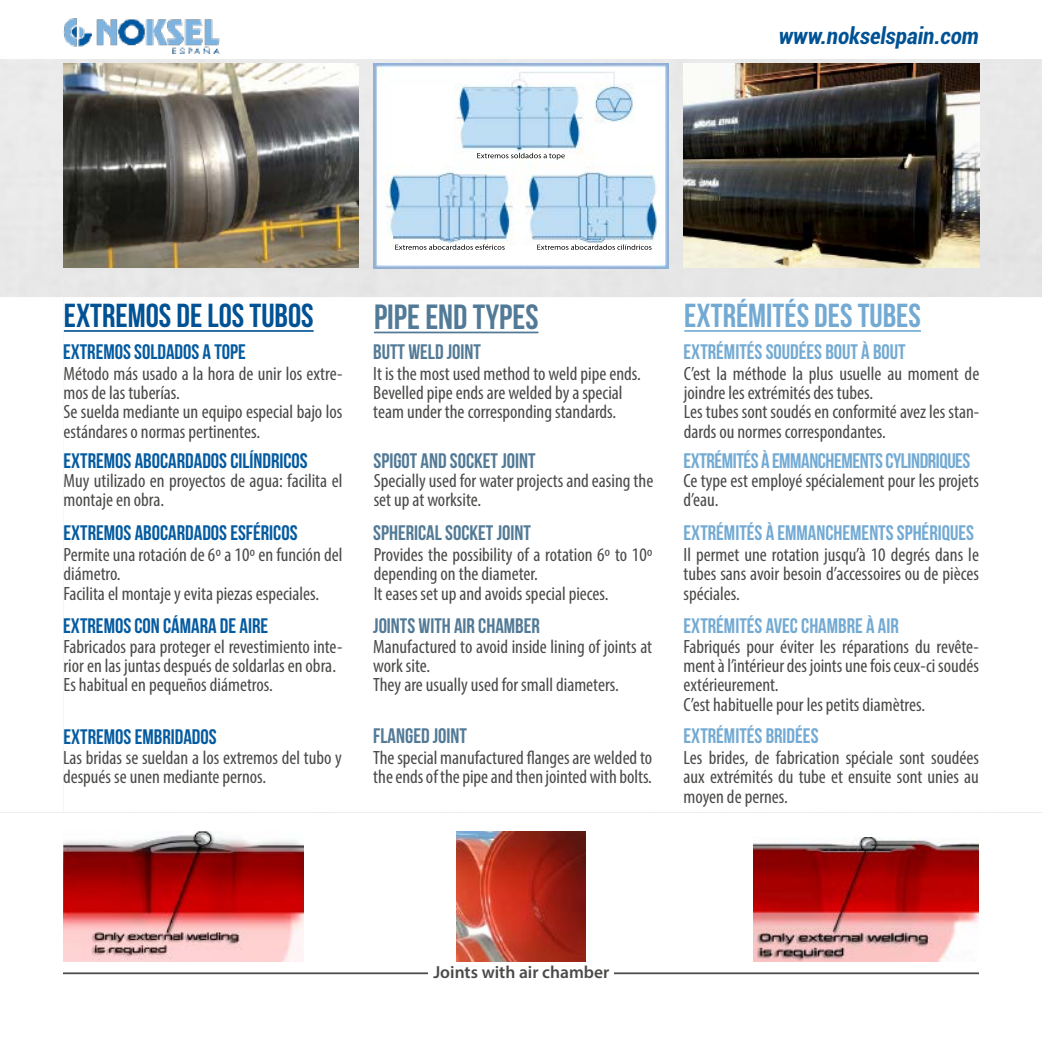
<style>
.page{position:relative;width:1042px;height:1042px;background:#fff}
.page>*{position:absolute;margin:0;border:0;box-sizing:border-box;transform-origin:0 0}
.t1{font:35px "Bebas Neue";color:#527a96}
.t2{font:33.25px "Bebas Neue";color:#005294}
.t3{font:33.25px "Bebas Neue";color:#73aad3}
.t4{font:italic 700 condensed 22.75px "Roboto";color:#005294}
.t5{font:21px "Bebas Neue";color:#055ba0}
.t6{font:21px "Bebas Neue";color:#73aad3}
.t7{font:21px "Bebas Neue";color:#527a96}
.t8{font:21px "Bebas Neue";letter-spacing:-.02em;color:#73aad3}
.t9{font:condensed 19.25px/19.2px "Myriad Pro";color:#4a4a49}
.t10{font:600 17.5px "Myriad Pro";color:#4a4a49}
</style>
<div class="page">
<div style="left:0;top:60px;width:1042px;height:237px;background:#e7e7e7"></div>
<img style="left:63px;top:18px;width:156px;height:36px">
<hr style="left:64px;top:330px;width:250px;height:2px;background:#005294">
<hr style="left:374px;top:332px;width:164px;height:1px;background:#527a96">
<hr style="left:684px;top:330px;width:237px;height:2px;background:#73aad3">
<img style="left:63px;top:63px;width:295px;height:205px">
<img style="left:373px;top:63px;width:295px;height:205px">
<img style="left:477px;top:153px;width:88px;height:7px">
<img style="left:395px;top:244px;width:110px;height:6px">
<img style="left:537px;top:244px;width:114px;height:6px">
<img style="left:683px;top:63px;width:296px;height:205px">
<img style="left:63px;top:831px;width:241px;height:130px">
<img style="left:753px;top:838px;width:226px;height:123px">
<img style="left:456px;top:831px;width:129px;height:130px">
<hr style="left:614px;top:972px;width:365px;height:2px;background:#4a4a49">
<hr style="left:63px;top:972px;width:365px;height:2px;background:#4a4a49">
<p class="t4" style="left:779px;top:20px;width:202px">www.nokselspain.com</p>
<h2 class="t2" style="left:64px;top:298px;width:251px">EXTREMOS DE LOS TUBOS</h2>
<h1 class="t1" style="left:374px;top:297px;width:166px">PIPE END TYPES</h1>
<h2 class="t3" style="left:684px;top:298px;width:238px">EXTRÉMITÉS DES TUBES</h2>
<p class="t5" style="left:63px;top:341px;width:184px">EXTREMOS SOLDADOS A TOPE</p>
<p class="t6" style="left:683px;top:341px;width:224px">EXTRÉMITÉS SOUDÉES BOUT À BOUT</p>
<p class="t7" style="left:373px;top:341px;width:109px">BUTT WELD JOINT</p>
<p class="t9" style="left:64px;top:364px;width:280px">Método más usado a la hora de unir los extre&shy;mos de las tuberías.<br>Se suelda mediante un equipo especial bajo los estándares o normas pertinentes.</p>
<p class="t9" style="left:373px;top:364px;width:269px">It is the most used method to weld pipe ends.<br>Bevelled pipe ends are welded by a special team under the corresponding standards.</p>
<p class="t9" style="left:684px;top:364px;width:297px">C’est la méthode la plus usuelle au moment de joindre les extrémités des tubes.<br>Les tubes sont soudés en conformité avez les stan&shy;dards ou normes correspondantes.</p>
<p class="t5" style="left:64px;top:449px;width:246px">EXTREMOS ABOCARDADOS CILÍNDRICOS</p>
<p class="t7" style="left:373px;top:449px;width:163px">SPIGOT AND SOCKET JOINT</p>
<p class="t8" style="left:683px;top:449px;width:288px">EXTRÉMITÉS À EMMANCHEMENTS CYLINDRIQUES</p>
<p class="t9" style="left:64px;top:471px;width:280px">Muy utilizado en proyectos de agua: facilita el montaje en obra.</p>
<p class="t9" style="left:64px;top:545px;width:280px">Permite una rotación de 6º a 10º en función del diámetro.<br>Facilita el montaje y evita piezas especiales.</p>
<p class="t9" style="left:64px;top:636px;width:280px">Fabricados para proteger el revestimiento inte&shy;rior en las juntas después de soldarlas en obra.<br>Es habitual en pequeños diámetros.</p>
<p class="t5" style="left:64px;top:521px;width:236px">EXTREMOS ABOCARDADOS ESFÉRICOS</p>
<p class="t5" style="left:63px;top:614px;width:206px">EXTREMOS CON CÁMARA DE AIRE</p>
<p class="t9" style="left:374px;top:471px;width:281px">Specially used for water projects and easing the set up at worksite.</p>
<p class="t9" style="left:374px;top:545px;width:280px">Provides the possibility of a rotation 6º to 10º depending on the diameter.<br>It eases set up and avoids special pieces.</p>
<p class="t9" style="left:373px;top:636px;width:280px">Manufactured to avoid inside lining of joints at work site.<br>They are usually used for small diameters.</p>
<p class="t7" style="left:373px;top:521px;width:159px">SPHERICAL SOCKET JOINT</p>
<p class="t7" style="left:373px;top:614px;width:168px">JOINTS WITH AIR CHAMBER</p>
<p class="t9" style="left:683px;top:471px;width:297px">Ce type est employé spécialement pour les projets d’eau.</p>
<p class="t6" style="left:683px;top:521px;width:292px">EXTRÉMITÉS À EMMANCHEMENTS SPHÉRIQUES</p>
<p class="t9" style="left:683px;top:545px;width:297px;text-align:justify">Il permet une rotation jusqu’à 10 degrés dans le tubes sans avoir besoin d’accessoires ou de pièces spéciales.</p>
<p class="t9" style="left:683px;top:636px;width:297px">Fabriqués pour éviter les réparations du revête&shy;ment à l’intérieur des joints une fois ceux-ci soudés extérieurement.<br>C’est habituelle pour les petits diamètres.</p>
<p class="t6" style="left:683px;top:614px;width:217px">EXTRÉMITÉS AVEC CHAMBRE À AIR</p>
<p class="t5" style="left:64px;top:725px;width:155px">EXTREMOS EMBRIDADOS</p>
<p class="t9" style="left:63px;top:748px;width:280px">Las bridas se sueldan a los extremos del tubo y después se unen mediante pernos.</p>
<p class="t7" style="left:373px;top:724px;width:95px">FLANGED JOINT</p>
<p class="t9" style="left:373px;top:748px;width:280px">The special manufactured flanges are welded to the ends of the pipe and then jointed with bolts.</p>
<p class="t6" style="left:683px;top:724px;width:136px">EXTRÉMITÉS BRIDÉES</p>
<p class="t9" style="left:683px;top:748px;width:297px;text-align:justify">Les brides, de fabrication spéciale sont soudées aux extrémités du tube et ensuite sont unies au moyen de pernes.</p>
<p class="t10" style="left:433px;top:961px;width:177px">Joints with air chamber</p>
</div>
